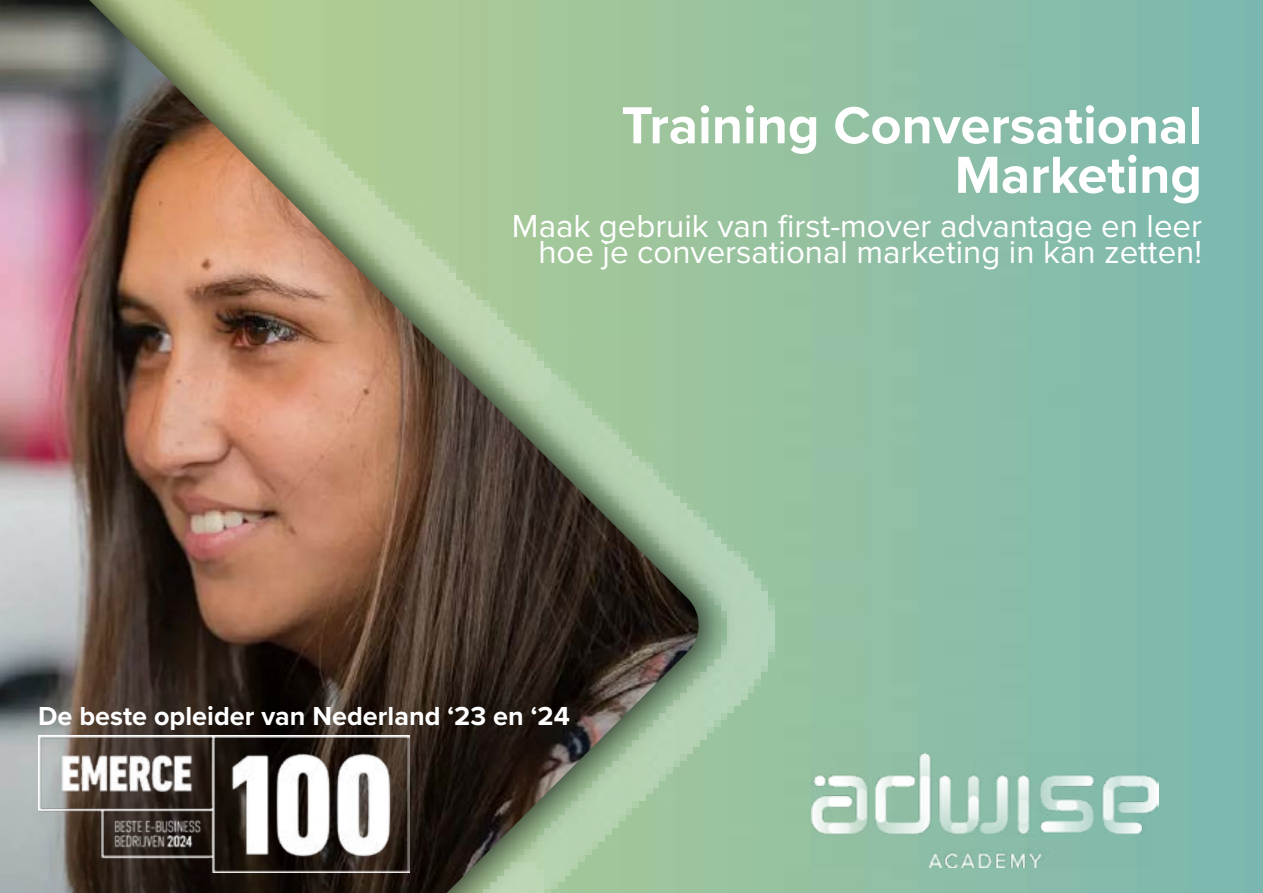
<style>
.page{position:relative;width:1263px;height:893px;background:#fff}
.page>*{position:absolute;margin:0;border:0;box-sizing:border-box;transform-origin:0 0}
.t1{font:700 54px/49.5px "Proxima Nova";color:#fff;text-align:right}
.t2{font:33px/26.8px "Proxima Nova";color:#fff;text-align:right}
.t3{font:700 27px "Proxima Nova";color:#fff}
</style>
<div class="page">
<div style="left:738px;top:0;width:90px;height:893px;background:#97c3a0"></div>
<div style="left:0;top:0;width:738px;height:893px;background:#000;opacity:.75"></div>
<img style="left:0;top:0;width:702px;height:893px">
<img style="left:811px;top:753px;width:347px;height:114px">
<img style="left:38px;top:736px;width:372px;height:136px">
<h1 class="t1" style="left:622px;top:99px;width:582px">Training Conversational<br>Marketing</h1>
<p class="t2" style="left:512px;top:211px;width:691px">Maak gebruik van first-mover advantage en leer hoe je conversational marketing in kan zetten!</p>
<p class="t3" style="left:38px;top:696px;width:533px">De beste opleider van Nederland ‘23 en ‘24</p>
</div>
